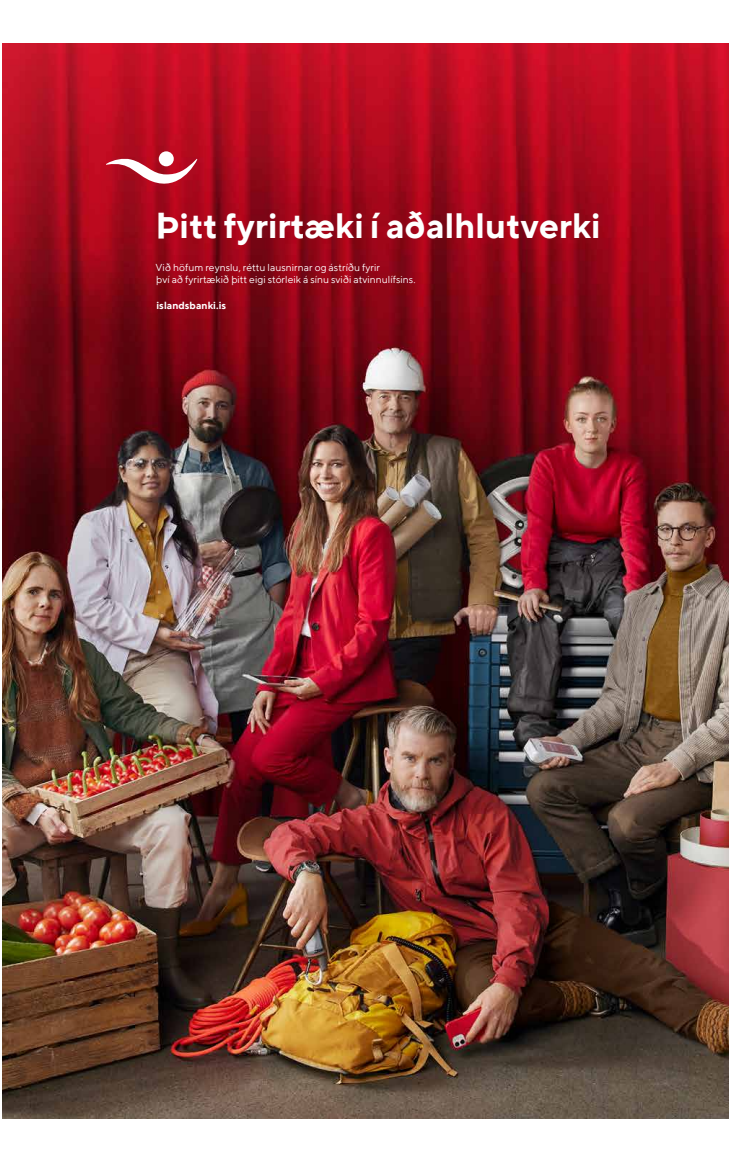
<style>
.page{position:relative;width:752px;height:1168px;background:#fff}
.page>*{position:absolute;margin:0;border:0;box-sizing:border-box;transform-origin:0 0}
.t1{font:700 35.2px "TT Norms";color:#fff}
.t2{font:10.3px/12.6px "TT Norms";color:#fff}
.t3{font:700 10.3px "TT Norms";color:#fff}
</style>
<div class="page">
<img style="left:3px;top:44px;width:725px;height:1074px">
<div style="left:159px;top:151px;width:15px;height:15px;background:#fff;border-radius:50%"></div>
<svg style="left:106px;top:158px;width:91px;height:33px"></svg>
<h1 class="t1" style="left:155px;top:203px;width:447px">Þitt fyrirtæki í aðalhlutverki</h1>
<p class="t2" style="left:155px;top:261px;width:261px">Við höfum reynslu, réttu lausnirnar og ástríðu fyrir<br>því að fyrirtækið þitt eigi stórleik á sínu sviði atvinnulífsins.</p>
<p class="t3" style="left:156px;top:298px;width:71px">islandsbanki.is</p>
</div>
